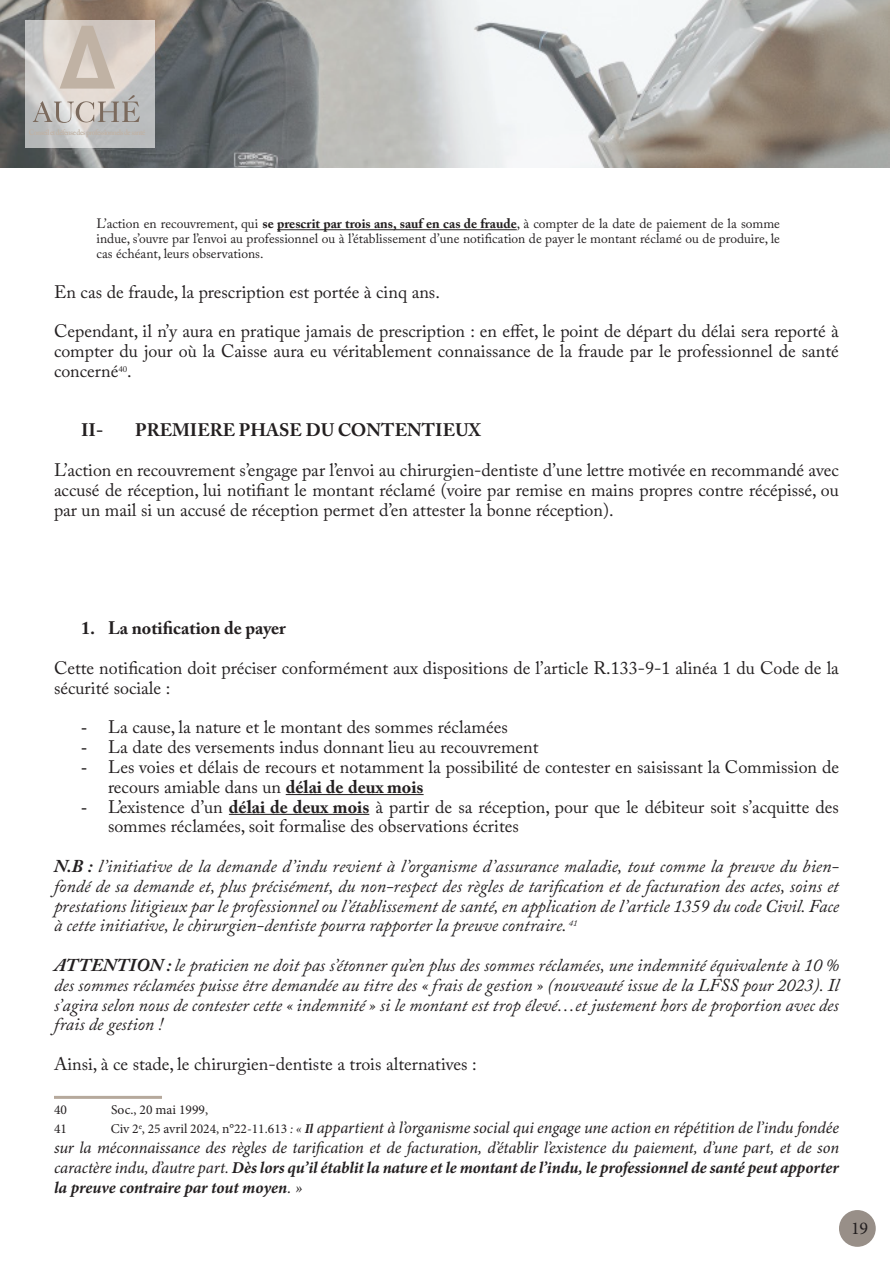
<style>
.page{position:relative;width:893px;height:1263px;background:#fff}
.page>*{position:absolute;margin:0;border:0;box-sizing:border-box;transform-origin:0 0}
.t1{font:18px/19.8px "Adobe Caslon Pro";color:#231f20}
.t2{font:italic 18px/19.8px "Adobe Caslon Pro";color:#231f20;text-align:justify}
.t3{font:700 18px "Adobe Caslon Pro";color:#231f20}
.t4{font:18px "Minion Pro";color:#231f20}
.Style_de_paragraphe_2{font:italic 16.5px/19.8px "Minion Pro";letter-spacing:-.005em;color:#231f20;text-align:justify}
.t5{font:13.5px/14.9px "Adobe Caslon Pro";color:#231f20;text-align:justify}
.Style_de_paragraphe_2-2{font:13.5px "Minion Pro";color:#231f20}
.s1{font-weight:700}
.s2{font-family:"Times New Roman"}
.s3{font-style:normal;font-size:13.5px}
.s4{font-size:13.5px}
.s5{font-weight:700;font-size:13.5px}
</style>
<div class="page">
<img style="left:0;top:0;width:889px;height:168px">
<svg style="left:26px;top:21px;width:129px;height:127px"></svg>
<svg style="left:60px;top:26px;width:55px;height:63px"></svg>
<svg style="left:33px;top:95px;width:107px;height:28px"></svg>
<div style="left:839px;top:1210px;width:37px;height:37px;background:#988f88;border-radius:50%"></div>
<hr style="left:277px;top:229px;width:240px;height:1px;background:#231f20">
<hr style="left:286px;top:794px;width:138px;height:1px;background:#231f20">
<hr style="left:229px;top:814px;width:140px;height:1px;background:#231f20">
<hr style="left:54px;top:1096px;width:108px;height:3px;background:#b6a99c">
<p class="t5" style="left:97px;top:216px;width:685px">L’action en recouvrement, qui <span class="s1">se prescrit par trois ans, sauf en cas de fraude</span>, à compter de la date de paiement de la somme indue, s’ouvre par l’envoi au professionnel ou à l’établissement d’une notification de payer le montant réclamé ou de produire, le cas échéant, leurs observations.</p>
<p class="t1" style="left:54px;top:282px;width:387px">En cas de fraude, la prescription est portée à cinq ans.</p>
<p class="t1" style="left:54px;top:321px;width:786px;text-align:justify">Cependant, il n’y aura en pratique jamais de prescription : en effet, le point de départ du délai sera reporté à compter du jour où la Caisse aura eu véritablement connaissance de la fraude par le professionnel de santé concerné<sup>40</sup>.</p>
<p class="t3" style="left:81px;top:420px;width:24px">II-</p>
<p class="t3" style="left:135px;top:420px;width:347px">PREMIERE PHASE DU CONTENTIEUX</p>
<p class="t1" style="left:54px;top:460px;width:786px;text-align:justify">L’action en recouvrement s’engage par l’envoi au chirurgien-dentiste d’une lettre motivée en recommandé avec accusé de réception, lui notifiant le montant réclamé (voire par remise en mains propres contre récépissé, ou par un mail si un accusé de réception permet d’en attester la bonne réception).</p>
<p class="t3" style="left:81px;top:618px;width:206px">1. La notification de payer</p>
<p class="t1" style="left:54px;top:658px;width:786px">Cette notification doit préciser conformément aux dispositions de l’article R.133-9-1 alinéa 1 du Code de la sécurité sociale :</p>
<p class="t1" style="left:81px;top:717px;width:428px"><span class="s2">-</span> La cause, la nature et le montant des sommes réclamées</p>
<p class="t1" style="left:81px;top:737px;width:459px"><span class="s2">-</span> La date des versements indus donnant lieu au recouvrement</p>
<p class="t1" style="left:108px;top:757px;width:732px;text-indent:-27px"><span class="s2">-</span> Les voies et délais de recours et notamment la possibilité de contester en saisissant la Commission de recours amiable dans un <span class="s1">délai de deux mois</span></p>
<p class="t1" style="left:108px;top:796px;width:732px;text-indent:-27px"><span class="s2">-</span> L’existence d’un <span class="s1">délai de deux mois</span> à partir de sa réception, pour que le débiteur soit s’acquitte des sommes réclamées, soit formalise des observations écrites</p>
<p class="t2" style="left:54px;top:856px;width:786px"><span class="s1">N.B :</span> l’initiative de la demande d’indu revient à l’organisme d’assurance maladie, tout comme la preuve du bien&shy;fondé de sa demande et, plus précisément, du non-respect des règles de tarification et de facturation des actes, soins et prestations litigieux par le professionnel ou l’établissement de santé, en application de l’article 1359 du code Civil. Face à cette initiative, le chirurgien-dentiste pourra rapporter la preuve contraire. <sup>41</sup></p>
<p class="t2" style="left:54px;top:955px;width:786px"><span class="s1">ATTENTION :</span> le praticien ne doit pas s’étonner qu’en plus des sommes réclamées, une indemnité équivalente à 10 % des sommes réclamées puisse être demandée au titre des « frais de gestion » (nouveauté issue de la LFSS pour 2023). Il s’agira selon nous de contester cette « indemnité » si le montant est trop élevé…et justement hors de proportion avec des frais de gestion !</p>
<p class="t1" style="left:54px;top:1054px;width:424px">Ainsi, à ce stade, le chirurgien-dentiste a trois alternatives :</p>
<p class="Style_de_paragraphe_2-2" style="left:54px;top:1100px;width:14px">40</p>
<p class="Style_de_paragraphe_2-2" style="left:111px;top:1100px;width:99px">Soc., 20 mai 1999,</p>
<p class="Style_de_paragraphe_2-2" style="left:54px;top:1120px;width:14px">41</p>
<p class="Style_de_paragraphe_2" style="left:54px;top:1118px;width:787px;text-indent:57px"><span class="s3">Civ 2</span><sup>e</sup><span class="s3">, 25 avril 2024, n°22-11.613</span> <span class="s4">: «</span> <span class="s5">Il</span> appartient à l’organisme social qui engage une action en répétition de l’indu fondée sur la méconnaissance des règles de tarification et de facturation, d’établir l’existence du paiement, d’une part, et de son caractère indu, d’autre part. <span class="s1">Dès lors qu’il établit la nature et le montant de l’indu, le professionnel de santé peut apporter la preuve contraire par tout moyen</span>. »</p>
<p class="t4" style="left:851px;top:1216px;width:19px">19</p>
</div>
